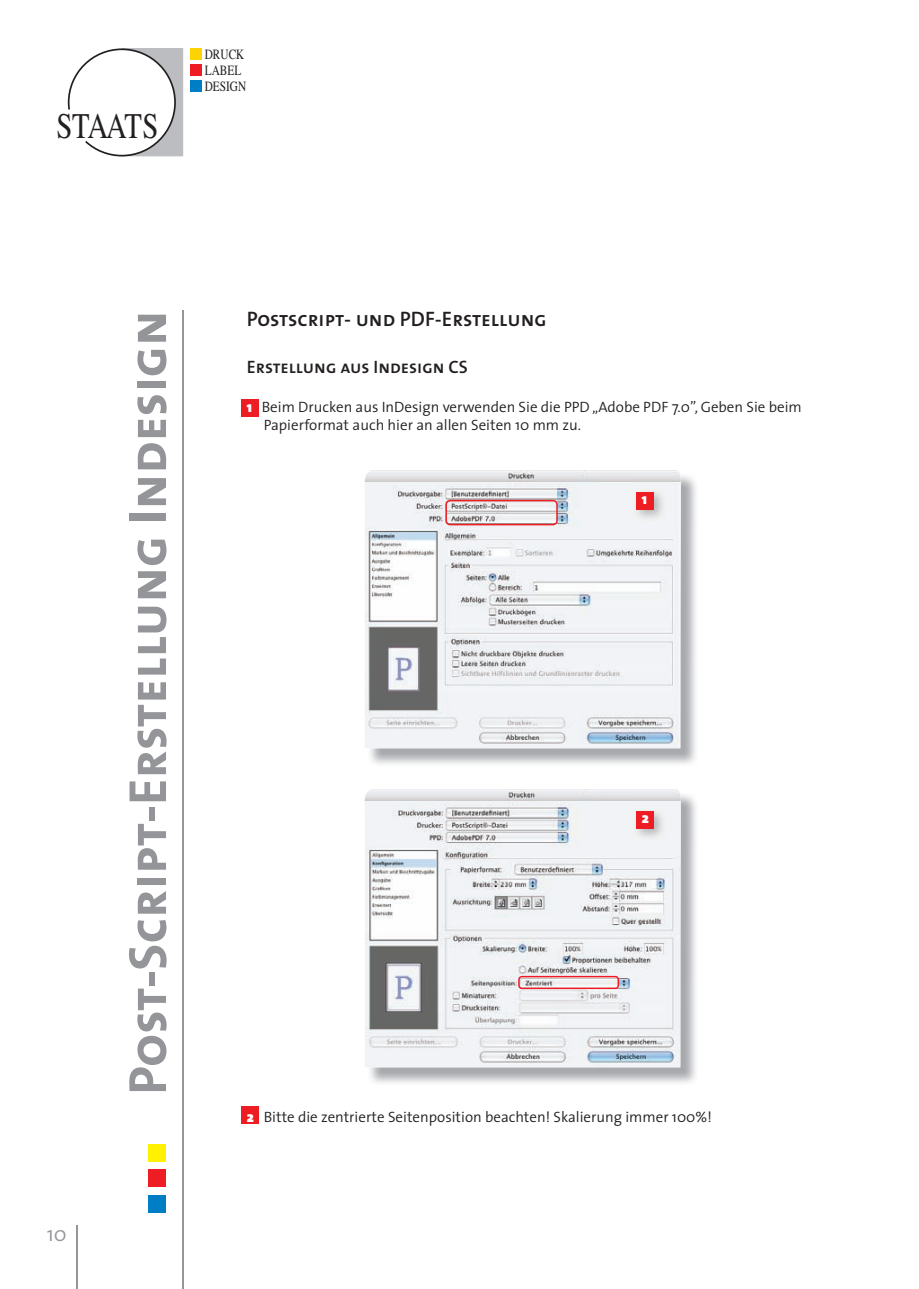
<style>
.page{position:relative;width:919px;height:1289px;background:#fff}
.page>*{position:absolute;margin:0;border:0;box-sizing:border-box;transform-origin:0 0}
.t1{font:54px "The Sans Bold Caps";color:#939598}
.t2{font:36px "Times";letter-spacing:-.075em;color:#231f20;scale:.8 1}
.t3{font:21px "The Sans Semi Bold Caps";color:#231f20}
.t4{font:300 21px "The Sans";color:#939598}
.t5{font:18px "The Sans Semi Bold Caps";color:#231f20}
.t6{font:300 15px/18px "The Sans";color:#231f20}
.t7{font:900 15px "The Sans";color:#fff}
.t8{font:14.1px/15.9px "Times";color:#231f20;scale:.8 1}
.s1{font-weight:900;color:#fff}
</style>
<div class="page">
<div style="left:241px;top:1106px;width:17px;height:17px;background:#ee1d23"></div>
<div style="left:241px;top:400px;width:17px;height:17px;background:#ee1d23"></div>
<div style="left:190px;top:49px;width:12px;height:11px;background:#fed304"></div>
<div style="left:190px;top:64px;width:12px;height:12px;background:#ee1d23"></div>
<div style="left:190px;top:80px;width:12px;height:12px;background:#007ec5"></div>
<svg style="left:67px;top:48px;width:116px;height:109px"></svg>
<hr style="left:76px;top:1225px;width:1px;height:63px;background:#939598">
<hr style="left:182px;top:310px;width:2px;height:978px;background:#939598">
<div style="left:149px;top:1144px;width:17px;height:17px;background:#fff101"></div>
<div style="left:149px;top:1169px;width:17px;height:17px;background:#ee1d23"></div>
<div style="left:149px;top:1195px;width:17px;height:17px;background:#007ec5"></div>
<img style="left:367px;top:473px;width:329px;height:291px">
<img style="left:364px;top:470px;width:7px;height:90px">
<img style="left:632px;top:488px;width:33px;height:33px">
<div style="left:636px;top:492px;width:17px;height:17px;background:#ee1d23"></div>
<svg style="left:445px;top:500px;width:112px;height:25px"></svg>
<img style="left:367px;top:792px;width:329px;height:291px">
<img style="left:632px;top:807px;width:33px;height:33px">
<div style="left:636px;top:811px;width:17px;height:17px;background:#ee1d23"></div>
<svg style="left:518px;top:975px;width:101px;height:14px"></svg>
<h2 class="t2" style="left:56px;top:92px;width:129px">STAATS</h2>
<p class="t8" style="left:205px;top:45px;width:53px">DRUCK<br>LABEL<br>DESIGN</p>
<h1 class="t1" style="left:102px;top:1094px;width:785px;rotate:-90deg">Post-Script-Erstellung Indesign</h1>
<h3 class="t3" style="left:247px;top:301px;width:301px">Postscript- und PDF-Erstellung</h3>
<p class="t5" style="left:247px;top:351px;width:223px">Erstellung aus Indesign CS</p>
<p class="t6" style="left:264px;top:398px;width:539px;text-indent:-17px"><span class="s1">1</span> Beim Drucken aus InDesign verwenden Sie die PPD „Adobe PDF 7.0”, Geben Sie beim<br>Papierformat auch hier an allen Seiten 10 mm zu.</p>
<p class="t7" style="left:641px;top:486px;width:7px">1</p>
<p class="t7" style="left:641px;top:805px;width:9px">2</p>
<h3 class="t4" style="left:47px;top:1215px;width:21px">10</h3>
<p class="t6" style="left:247px;top:1107px;width:466px"><span class="s1">2</span> Bitte die zentrierte Seitenposition beachten! Skalierung immer 100%!</p>
</div>
